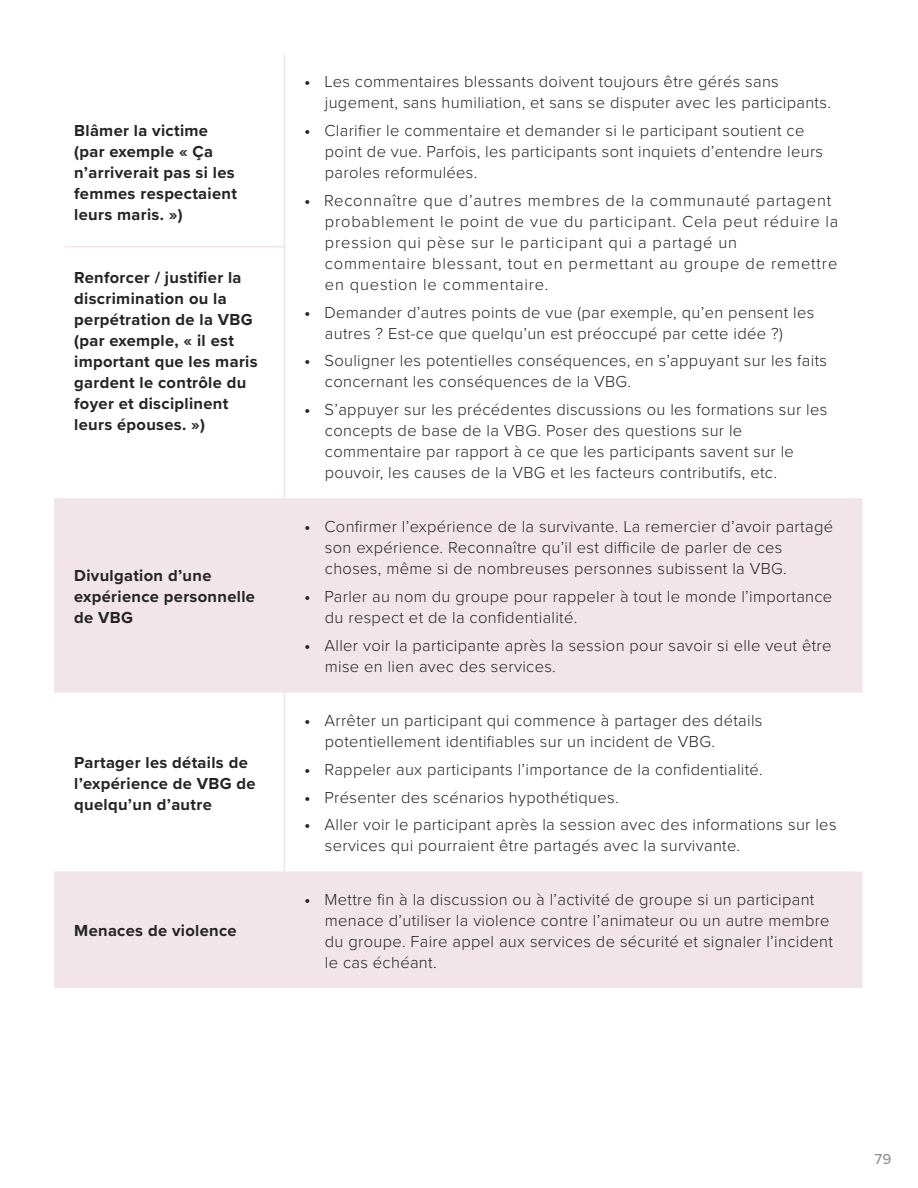
<style>
.page{position:relative;width:918px;height:1188px;background:#fff}
.page>*{position:absolute;margin:0;border:0;box-sizing:border-box;transform-origin:0 0}
.t1{font:300 16.5px/21px "Proxima Nova";letter-spacing:.02em;color:#242424}
.t2{font:700 16.5px/21px "Proxima Nova";letter-spacing:.02em;color:#242424}
.t3{font:300 16.5px/21px "Proxima Nova";letter-spacing:.05em;color:#242424}
.t4{font:500 15px "Proxima Nova";color:#939598}
.s1{font-weight:700}
</style>
<div class="page">
<svg style="left:54px;top:498px;width:808px;height:490px;fill:#f1e5e9"></svg>
<hr style="left:284px;top:54px;width:1px;height:444px;background:#f1e5e9">
<hr style="left:284px;top:498px;width:1px;height:195px;background:#f1e5e9">
<hr style="left:284px;top:693px;width:1px;height:178px;background:#f1e5e9">
<hr style="left:284px;top:871px;width:1px;height:117px;background:#f1e5e9">
<hr style="left:65px;top:246px;width:220px;height:1px;background:#f1e5e9">
<p class="t2" style="left:74px;top:119px;width:164px">Blâmer la victime (par exemple « Ça n’arriverait pas si les femmes respectaient leurs maris. »)</p>
<p class="t2" style="left:74px;top:266px;width:185px">Renforcer / justifier la discrimination ou la perpétration de la VBG (par exemple, « il est important que les maris gardent le contrôle du foyer et disciplinent leurs épouses. »)</p>
<p class="t2" style="left:74px;top:565px;width:182px">Divulgation d’une expérience personnelle de VBG</p>
<p class="t2" style="left:74px;top:751px;width:183px">Partager les détails de l’expérience de VBG de quelqu’un d’autre</p>
<p class="t2" style="left:74px;top:920px;width:164px">Menaces de violence</p>
<p class="t1" style="left:325px;top:70px;width:508px;text-indent:-20px"><span class="s1">•</span> Les commentaires blessants doivent toujours être gérés sans jugement, sans humiliation, et sans se disputer avec les participants.</p>
<p class="t1" style="left:325px;top:119px;width:500px;text-indent:-20px"><span class="s1">•</span> Clarifier le commentaire et demander si le participant soutient ce point de vue. Parfois, les participants sont inquiets d’entendre leurs paroles reformulées.</p>
<p class="t3" style="left:325px;top:189px;width:515px;text-indent:-20px"><span class="s1">•</span> Reconnaître que d’autres membres de la communauté partagent probablement le point de vue du participant. Cela peut réduire la pression qui pèse sur le participant qui a partagé un commentaire blessant, tout en permettant au groupe de remettre en question le commentaire.</p>
<p class="t1" style="left:325px;top:301px;width:491px;text-indent:-20px"><span class="s1">•</span> Demander d’autres points de vue (par exemple, qu’en pensent les autres ? Est-ce que quelqu’un est préoccupé par cette idée ?)</p>
<p class="t1" style="left:325px;top:349px;width:504px;text-indent:-20px"><span class="s1">•</span> Souligner les potentielles conséquences, en s’appuyant sur les faits concernant les conséquences de la VBG.</p>
<p class="t1" style="left:325px;top:398px;width:504px;text-indent:-20px"><span class="s1">•</span> S’appuyer sur les précédentes discussions ou les formations sur les concepts de base de la VBG. Poser des questions sur le commentaire par rapport à ce que les participants savent sur le pouvoir, les causes de la VBG et les facteurs contributifs, etc.</p>
<p class="t1" style="left:325px;top:515px;width:510px;text-indent:-20px"><span class="s1">•</span> Confirmer l’expérience de la survivante. La remercier d’avoir partagé son expérience. Reconnaître qu’il est difficile de parler de ces choses, même si de nombreuses personnes subissent la VBG.</p>
<p class="t1" style="left:325px;top:585px;width:509px;text-indent:-20px"><span class="s1">•</span> Parler au nom du groupe pour rappeler à tout le monde l’importance du respect et de la confidentialité.</p>
<p class="t1" style="left:325px;top:634px;width:508px;text-indent:-20px"><span class="s1">•</span> Aller voir la participante après la session pour savoir si elle veut être mise en lien avec des services.</p>
<p class="t1" style="left:325px;top:709px;width:439px;text-indent:-20px"><span class="s1">•</span> Arrêter un participant qui commence à partager des détails potentiellement identifiables sur un incident de VBG.</p>
<p class="t1" style="left:305px;top:758px;width:460px"><span class="s1">•</span> Rappeler aux participants l’importance de la confidentialité.</p>
<p class="t1" style="left:305px;top:786px;width:316px"><span class="s1">•</span> Présenter des scénarios hypothétiques.</p>
<p class="t1" style="left:325px;top:813px;width:513px;text-indent:-20px"><span class="s1">•</span> Aller voir le participant après la session avec des informations sur les services qui pourraient être partagés avec la survivante.</p>
<p class="t1" style="left:325px;top:888px;width:510px;text-indent:-20px"><span class="s1">•</span> Mettre fin à la discussion ou à l’activité de groupe si un participant menace d’utiliser la violence contre l’animateur ou un autre membre du groupe. Faire appel aux services de sécurité et signaler l’incident le cas échéant.</p>
<p class="t4" style="left:875px;top:1148px;width:18px">79</p>
</div>
